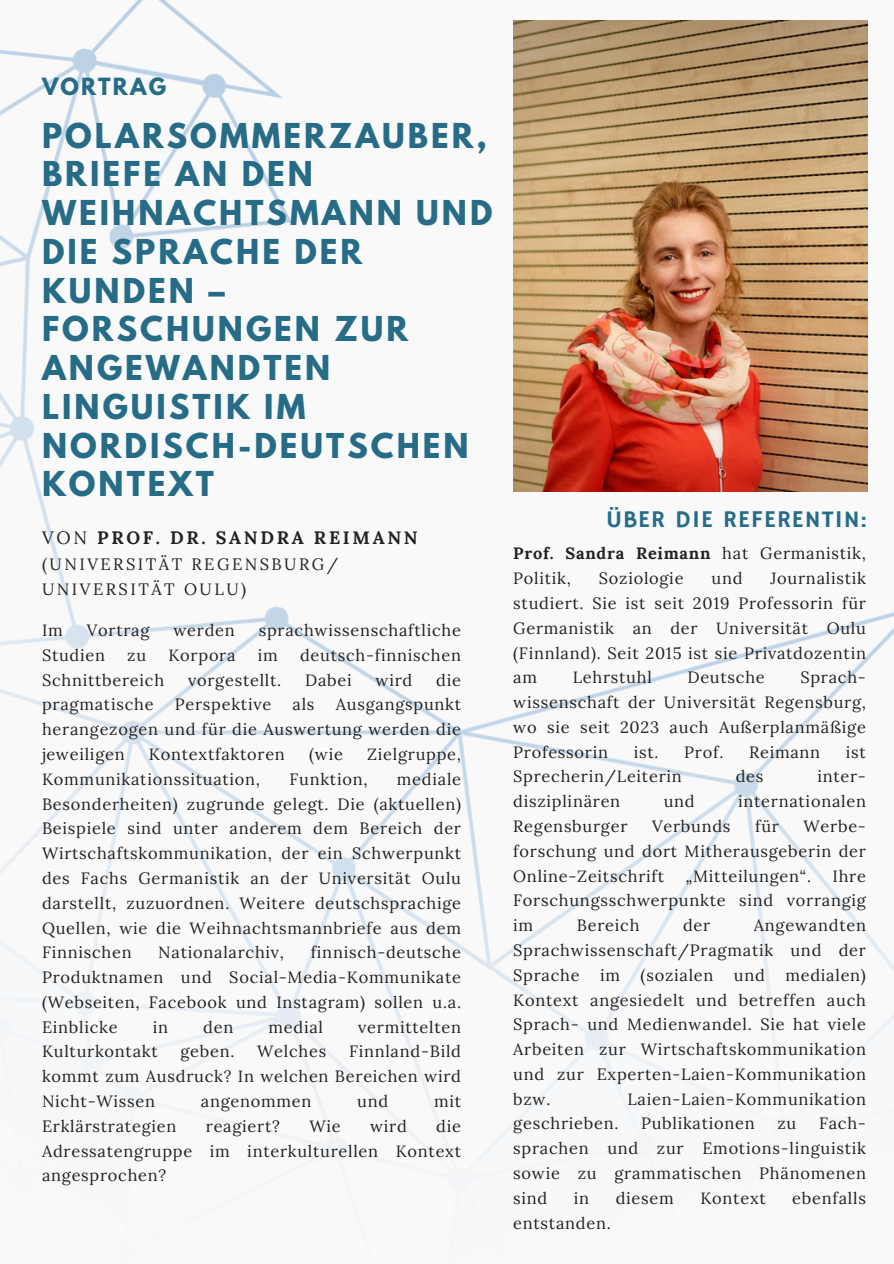
<style>
.page{position:relative;width:894px;height:1264px;background:#fff}
.page>*{position:absolute;margin:0;border:0;box-sizing:border-box;transform-origin:0 0}
.t1{font:700 30.3px/38.7px "League Spartan";letter-spacing:.1em;color:#266c86}
.t2{font:24px "Hammersmith One";letter-spacing:.04em;color:#266c86}
.t3{font:700 21px "League Spartan";letter-spacing:.1em;color:#266c86}
.t4{font:700 18px "Lora";letter-spacing:.15em;color:#222}
.t5{font:16.5px "Lora";letter-spacing:.15em;color:#222}
.t6{font:16.35px/24.8px "Lora";letter-spacing:.045em;color:#222;text-align:justify}
.s1{font-weight:400}
.s2{font-weight:700}
</style>
<div class="page">
<img style="left:0;top:0;width:893px;height:1224px">
<img style="left:513px;top:20px;width:353px;height:471px">
<p class="t3" style="left:42px;top:76px;width:125px">VORTRAG</p>
<p class="t1" style="left:42px;top:120px;width:452px">POLARSOMMERZAUBER,<br>BRIEFE AN DEN<br>WEIHNACHTSMANN UND<br>DIE SPRACHE DER<br>KUNDEN –<br>FORSCHUNGEN ZUR<br>ANGEWANDTEN<br>LINGUISTIK IM<br>NORDISCH-DEUTSCHEN<br>KONTEXT</p>
<p class="t4" style="left:42px;top:526px;width:377px"><span class="s1">VON</span> PROF. DR. SANDRA REIMANN</p>
<p class="t5" style="left:42px;top:553px;width:298px">(UNIVERSITÄT REGENSBURG/</p>
<p class="t5" style="left:42px;top:578px;width:206px">UNIVERSITÄT OULU)</p>
<p class="t6" style="left:42px;top:617px;width:22px">Im</p>
<p class="t6" style="left:87px;top:617px;width:64px">Vortrag</p>
<p class="t6" style="left:173px;top:617px;width:63px">werden</p>
<p class="t6" style="left:258px;top:617px;width:204px">sprachwissenschaftliche</p>
<p class="t6" style="left:42px;top:642px;width:65px">Studien</p>
<p class="t6" style="left:127px;top:642px;width:20px">zu</p>
<p class="t6" style="left:168px;top:642px;width:69px">Korpora</p>
<p class="t6" style="left:258px;top:642px;width:21px">im</p>
<p class="t6" style="left:300px;top:642px;width:162px">deutsch-finnischen</p>
<p class="t6" style="left:42px;top:667px;width:124px">Schnittbereich</p>
<p class="t6" style="left:188px;top:667px;width:95px">vorgestellt.</p>
<p class="t6" style="left:305px;top:667px;width:48px">Dabei</p>
<p class="t6" style="left:375px;top:667px;width:38px">wird</p>
<p class="t6" style="left:436px;top:667px;width:26px">die</p>
<p class="t6" style="left:42px;top:692px;width:113px">pragmatische</p>
<p class="t6" style="left:175px;top:692px;width:98px">Perspektive</p>
<p class="t6" style="left:292px;top:692px;width:23px">als</p>
<p class="t6" style="left:42px;top:692px;width:420px;text-indent:294px">Ausgangspunkt herangezogen und für die Auswertung werden die jeweiligen</p>
<p class="t6" style="left:149px;top:741px;width:137px">Kontextfaktoren</p>
<p class="t6" style="left:309px;top:741px;width:35px">(wie</p>
<p class="t6" style="left:367px;top:741px;width:95px">Zielgruppe,</p>
<p class="t6" style="left:42px;top:766px;width:219px">Kommunikationssituation,</p>
<p class="t6" style="left:289px;top:766px;width:79px">Funktion,</p>
<p class="t6" style="left:42px;top:766px;width:420px;text-indent:355px">mediale Besonderheiten) zugrunde gelegt. Die (aktuellen)<br>Beispiele sind unter anderem dem Bereich der Wirtschaftskommunikation, der ein Schwerpunkt des Fachs Germanistik an der Universität Oulu darstellt, zuzuordnen. Weitere deutschsprachige Quellen, wie die Weihnachtsmannbriefe aus dem Finnischen</p>
<p class="t6" style="left:42px;top:939px;width:420px;text-indent:268px">finnisch-deutsche Produktnamen und Social-Media-Kommunikate (Webseiten, Facebook und Instagram) sollen u.a.<br>Einblicke</p>
<p class="t6" style="left:158px;top:939px;width:127px">Nationalarchiv,</p>
<p class="t6" style="left:153px;top:1014px;width:17px">in</p>
<p class="t6" style="left:203px;top:1014px;width:32px">den</p>
<p class="t6" style="left:268px;top:1014px;width:56px">medial</p>
<p class="t6" style="left:358px;top:1014px;width:104px">vermittelten</p>
<p class="t6" style="left:42px;top:1039px;width:117px">Kulturkontakt</p>
<p class="t6" style="left:180px;top:1039px;width:55px">geben.</p>
<p class="t6" style="left:257px;top:1039px;width:71px">Welches</p>
<p class="t6" style="left:42px;top:1039px;width:420px;text-indent:307px">Finnland-Bild kommt zum Ausdruck? In welchen Bereichen wird Nicht-Wissen</p>
<p class="t6" style="left:201px;top:1088px;width:112px">angenommen</p>
<p class="t6" style="left:357px;top:1088px;width:32px">und</p>
<p class="t6" style="left:434px;top:1088px;width:29px">mit</p>
<p class="t6" style="left:42px;top:1113px;width:420px;text-indent:394px">die Adressatengruppe im interkulturellen Kontext angesprochen?</p>
<p class="t6" style="left:42px;top:1113px;width:136px">Erklärstrategien</p>
<p class="t6" style="left:206px;top:1113px;width:76px">reagiert?</p>
<p class="t6" style="left:309px;top:1113px;width:33px">Wie</p>
<p class="t6" style="left:370px;top:1113px;width:38px">wird</p>
<p class="t2" style="left:606px;top:505px;width:262px">ÜBER DIE REFERENTIN:</p>
<p class="t6" style="left:513px;top:541px;width:354px"><span class="s2">Prof. Sandra Reimann</span> hat Germanistik,<br>Politik,</p>
<p class="t6" style="left:513px;top:566px;width:354px;text-indent:257px">Journalistik studiert. Sie ist seit 2019 Professorin für Germanistik an der Universität Oulu (Finnland). Seit 2015 ist sie Privatdozentin am</p>
<p class="t6" style="left:598px;top:566px;width:86px">Soziologie</p>
<p class="t6" style="left:711px;top:566px;width:32px">und</p>
<p class="t6" style="left:513px;top:665px;width:354px;text-indent:287px">Sprach&shy;wissenschaft der Universität Regensburg, wo sie seit 2023 auch Außerplanmäßige Professorin</p>
<p class="t6" style="left:572px;top:665px;width:81px">Lehrstuhl</p>
<p class="t6" style="left:687px;top:665px;width:79px">Deutsche</p>
<p class="t6" style="left:633px;top:739px;width:26px">ist.</p>
<p class="t6" style="left:684px;top:739px;width:41px">Prof.</p>
<p class="t6" style="left:748px;top:739px;width:73px">Reimann</p>
<p class="t6" style="left:845px;top:739px;width:21px">ist</p>
<p class="t6" style="left:513px;top:764px;width:170px">Sprecherin/Leiterin</p>
<p class="t6" style="left:735px;top:764px;width:29px">des</p>
<p class="t6" style="left:817px;top:764px;width:50px">inter-</p>
<p class="t6" style="left:513px;top:788px;width:108px">disziplinären</p>
<p class="t6" style="left:663px;top:788px;width:32px">und</p>
<p class="t6" style="left:738px;top:788px;width:129px">internationalen</p>
<p class="t6" style="left:513px;top:813px;width:116px">Regensburger</p>
<p class="t6" style="left:652px;top:813px;width:80px">Verbunds</p>
<p class="t6" style="left:754px;top:813px;width:25px">für</p>
<p class="t6" style="left:513px;top:813px;width:354px;text-indent:290px">Werbe&shy;forschung und dort Mitherausgeberin der Online-Zeitschrift</p>
<p class="t6" style="left:685px;top:863px;width:127px">„Mitteilungen“.</p>
<p class="t6" style="left:513px;top:863px;width:354px;text-indent:319px">Ihre Forschungsschwerpunkte sind vorrangig im</p>
<p class="t6" style="left:513px;top:912px;width:354px;text-indent:241px">Angewandten Sprachwissenschaft/Pragmatik und der Sprache</p>
<p class="t6" style="left:576px;top:912px;width:64px">Bereich</p>
<p class="t6" style="left:683px;top:912px;width:29px">der</p>
<p class="t6" style="left:513px;top:962px;width:354px;text-indent:272px">medialen)<br>Kontext angesiedelt und betreffen auch Sprach- und Medienwandel. Sie hat viele Arbeiten zur Wirtschaftskommunikation und zur Experten-Laien-Kommunikation bzw.</p>
<p class="t6" style="left:600px;top:962px;width:21px">im</p>
<p class="t6" style="left:640px;top:962px;width:74px">(sozialen</p>
<p class="t6" style="left:733px;top:962px;width:32px">und</p>
<p class="t6" style="left:627px;top:1086px;width:240px">Laien-Laien-Kommunikation</p>
<p class="t6" style="left:513px;top:1111px;width:107px">geschrieben.</p>
<p class="t6" style="left:641px;top:1111px;width:115px">Publikationen</p>
<p class="t6" style="left:777px;top:1111px;width:20px">zu</p>
<p class="t6" style="left:513px;top:1111px;width:354px;text-indent:306px">Fach&shy;sprachen und zur Emotions-linguistik sowie zu grammatischen Phänomenen sind</p>
<p class="t6" style="left:573px;top:1185px;width:17px">in</p>
<p class="t6" style="left:615px;top:1185px;width:60px">diesem</p>
<p class="t6" style="left:700px;top:1185px;width:67px">Kontext</p>
<p class="t6" style="left:792px;top:1185px;width:75px">ebenfalls</p>
<p class="t6" style="left:513px;top:1210px;width:99px">entstanden.</p>
</div>
